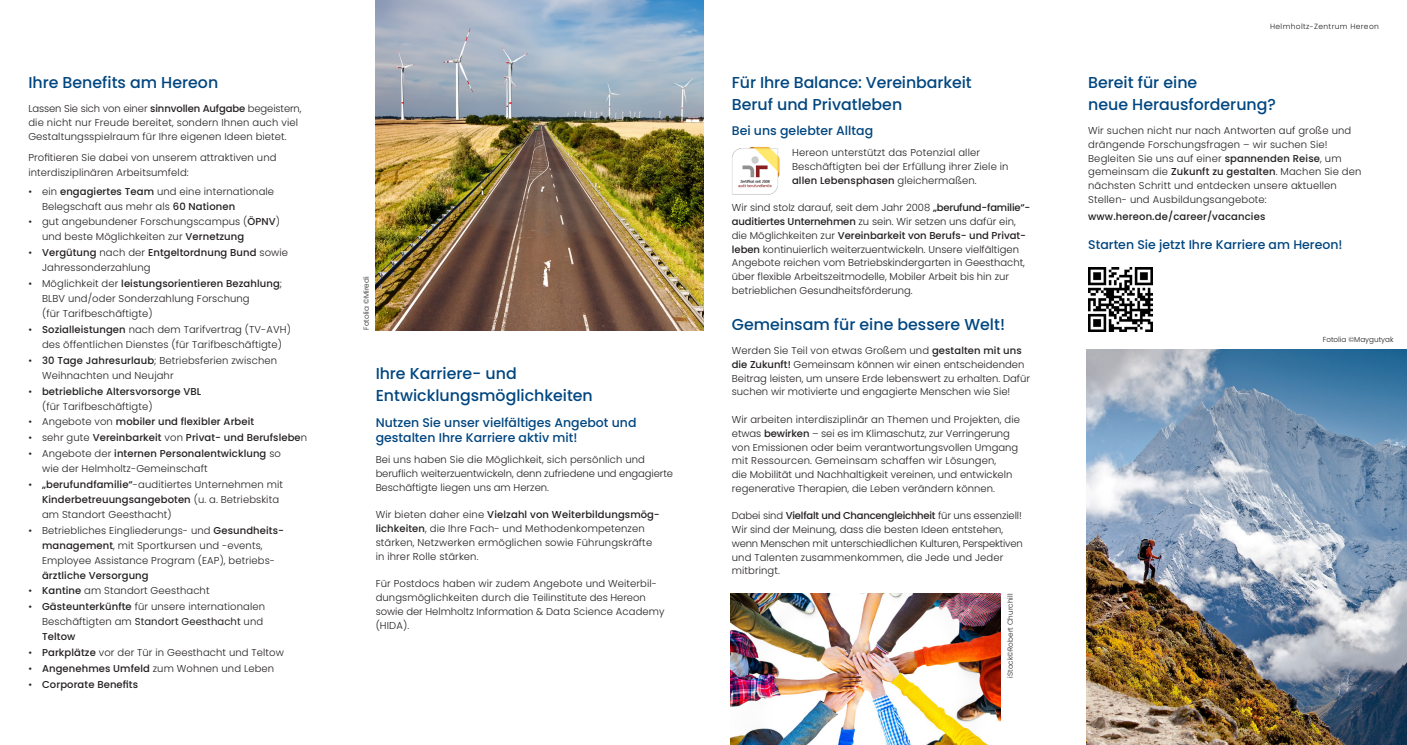
<style>
.page{position:relative;width:1407px;height:745px;background:#fff}
.page>*{position:absolute;margin:0;border:0;box-sizing:border-box;transform-origin:0 0}
.Fly_Haupttext_h{font:500 15.75px/22.1px "Poppins";color:#004680}
.Fly_Haupttext_h-2{font:500 12.5px/15px "Poppins";color:#004680}
.Fly_Haupttext_h-3{font:300 10px/13.8px "Poppins";letter-spacing:.01em;color:#231f20}
.t1{font:500 10px/15px "Poppins";letter-spacing:.01em;color:#231f20}
.t2{font:300 7.5px "Poppins";letter-spacing:.05em;color:#231f20}
.t3{font:300 7.25px "Poppins";color:#231f20}
.s1{font-weight:500}
.s2{font-weight:300}
.s3{font-weight:400}
</style>
<div class="page">
<img style="left:1089px;top:267px;width:63px;height:64px">
<img style="left:376px;top:0;width:327px;height:330px">
<img style="left:731px;top:593px;width:270px;height:151px">
<img style="left:732px;top:146px;width:48px;height:49px">
<img style="left:1086px;top:349px;width:321px;height:395px">
<p class="Fly_Haupttext_h" style="left:28px;top:71px;width:191px">Ihre Benefits am Hereon</p>
<p class="Fly_Haupttext_h-3" style="left:28px;top:102px;width:275px">Lassen Sie sich von einer <span class="s1">sinnvollen Aufgabe</span> begeistern, die nicht nur Freude bereitet, sondern Ihnen auch viel<br>Gestaltungsspielraum für Ihre eigenen Ideen bietet.</p>
<p class="Fly_Haupttext_h-3" style="left:28px;top:150px;width:250px;line-height:15px">Profitieren Sie dabei von unserem attraktiven und interdisziplinären Arbeitsumfeld:</p>
<p class="Fly_Haupttext_h-3" style="left:42px;top:183px;width:233px;line-height:15px;text-indent:-14px">• ein <span class="s1">engagiertes Team</span> und eine internationale<br>Belegschaft aus mehr als <span class="s1">60 Nationen</span></p>
<p class="Fly_Haupttext_h-3" style="left:42px;top:214px;width:240px;line-height:15px;text-indent:-14px">• gut angebundener Forschungscampus (<span class="s1">ÖPNV</span>) und beste Möglichkeiten zur <span class="s1">Vernetzung</span></p>
<p class="Fly_Haupttext_h-3" style="left:42px;top:245px;width:247px;line-height:15px;text-indent:-14px">• <span class="s1">Vergütung</span> nach der <span class="s1">Entgeltordnung Bund</span> sowie<br>Jahressonderzahlung</p>
<p class="Fly_Haupttext_h-3" style="left:42px;top:276px;width:242px;line-height:15px;text-indent:-14px">• Möglichkeit der <span class="s1">leistungsorientieren Bezahlung</span>;<br>BLBV und/oder Sonderzahlung Forschung<br>(für Tarifbeschäftigte)</p>
<p class="Fly_Haupttext_h-3" style="left:28px;top:322px;width:264px;line-height:15px;text-align:center">• <span class="s1">Sozialleistungen</span> nach dem Tarifvertrag (TV-AVH) des öffentlichen Dienstes (für Tarifbeschäftigte)</p>
<p class="Fly_Haupttext_h-3" style="left:42px;top:352px;width:236px;line-height:15px;text-indent:-14px">• <span class="s1">30 Tage Jahresurlaub</span>; Betriebsferien zwischen<br>Weihnachten und Neujahr</p>
<p class="t1" style="left:42px;top:383px;width:161px;text-indent:-14px"><span class="s2">•</span> betriebliche Altersvorsorge VBL <span class="s2">(für Tarifbeschäftigte)</span></p>
<p class="t1" style="left:28px;top:414px;width:227px"><span class="s2">• Angebote von</span> mobiler und flexibler Arbeit</p>
<p class="t1" style="left:28px;top:430px;width:280px"><span class="s2">• sehr gute</span> Vereinbarkeit <span class="s2">von</span> Privat- und Berufslebe<span class="s2">n</span></p>
<p class="Fly_Haupttext_h-3" style="left:42px;top:445px;width:240px;line-height:15px;text-indent:-14px">• Angebote der <span class="s1">internen Personalentwicklung</span> so wie der Helmholtz-Gemeinschaft</p>
<p class="Fly_Haupttext_h-3" style="left:42px;top:476px;width:242px;line-height:15px;text-indent:-14px">• <span class="s1">„berufundfamilie“</span>-auditiertes Unternehmen mit<br><span class="s1">Kinderbetreuungsangeboten</span> (u. a. Betriebskita am Standort Geesthacht)</p>
<p class="Fly_Haupttext_h-3" style="left:42px;top:522px;width:243px;line-height:15px;text-indent:-14px">• Betriebliches Eingliederungs- und <span class="s1">Gesundheits&shy;management</span>, mit Sportkursen und -events, Employee Assistance Program (EAP), betriebs&shy;<span class="s1">ärztliche Versorgung</span></p>
<p class="Fly_Haupttext_h-3" style="left:28px;top:583px;width:183px">• <span class="s1">Kantine</span> am Standort Geesthacht</p>
<p class="Fly_Haupttext_h-3" style="left:42px;top:599px;width:224px;line-height:15px;text-indent:-14px">• <span class="s1">Gästeunterkünfte</span> für unsere internationalen<br>Beschäftigten am <span class="s3">Standort Geesthacht</span> und<br><span class="s1">Teltow</span></p>
<p class="Fly_Haupttext_h-3" style="left:28px;top:645px;width:257px">• <span class="s1">Parkplätze</span> vor der Tür in Geesthacht und Teltow</p>
<p class="Fly_Haupttext_h-3" style="left:28px;top:661px;width:247px">• <span class="s1">Angenehmes Umfeld</span> zum Wohnen und Leben</p>
<p class="t1" style="left:28px;top:676px;width:111px"><span class="s2">•</span> Corporate Benefits</p>
<p class="t3" style="left:362px;top:329px;width:54px;rotate:-90deg">Fotolia ©Miredi</p>
<p class="Fly_Haupttext_h" style="left:376px;top:362px;width:219px">Ihre Karriere- und<br>Entwicklungsmöglichkeiten</p>
<p class="Fly_Haupttext_h-2" style="left:376px;top:415px;width:262px">Nutzen Sie unser vielfältiges Angebot und gestalten Ihre Karriere aktiv mit!</p>
<p class="Fly_Haupttext_h-3" style="left:376px;top:453px;width:299px">Bei uns haben Sie die Möglichkeit, sich persönlich und beruflich weiterzuentwickeln, denn zufriedene und engagierte<br>Beschäftigte liegen uns am Herzen.</p>
<p class="Fly_Haupttext_h-3" style="left:376px;top:508px;width:284px">Wir bieten daher eine <span class="s1">Vielzahl von Weiterbildungsmög&shy;lichkeiten</span>, die Ihre Fach- und Methodenkompetenzen stärken, Netzwerken ermöglichen sowie Führungskräfte in ihrer Rolle stärken.</p>
<p class="Fly_Haupttext_h-3" style="left:376px;top:576px;width:290px">Für Postdocs haben wir zudem Angebote und Weiterbil&shy;dungsmöglichkeiten durch die Teilinstitute des Hereon sowie der Helmholtz Information &amp; Data Science Academy (HIDA).</p>
<p class="Fly_Haupttext_h" style="left:732px;top:71px;width:241px">Für Ihre Balance: Vereinbarkeit<br>Beruf und Privatleben</p>
<p class="Fly_Haupttext_h-2" style="left:732px;top:123px;width:143px">Bei uns gelebter Alltag</p>
<p class="Fly_Haupttext_h-3" style="left:792px;top:146px;width:218px">Hereon unterstützt das Potenzial aller<br>Beschäftigten bei der Erfüllung ihrer Ziele in <span class="s1">allen Lebensphasen</span> gleichermaßen.</p>
<p class="Fly_Haupttext_h-3" style="left:732px;top:201px;width:300px">Wir sind stolz darauf, seit dem Jahr 2008 <span class="s1">„berufund-familie“- auditiertes Unternehmen</span> zu sein. Wir setzen uns dafür ein, die Möglichkeiten zur <span class="s1">Vereinbarkeit von Berufs- und Privat&shy;leben</span> kontinuierlich weiterzuentwickeln. Unsere vielfältigen Angebote reichen vom Betriebskindergarten in Geesthacht, über flexible Arbeitszeitmodelle, Mobiler Arbeit bis hin zur betrieblichen Gesundheitsförderung.</p>
<p class="Fly_Haupttext_h" style="left:732px;top:313px;width:275px">Gemeinsam für eine bessere Welt!</p>
<p class="Fly_Haupttext_h-3" style="left:732px;top:343px;width:300px">Werden Sie Teil von etwas Großem und <span class="s1">gestalten mit uns die Zukunft!</span> Gemeinsam können wir einen entscheidenden Beitrag leisten, um unsere Erde lebenswert zu erhalten. Dafür suchen wir motivierte und engagierte Menschen wie Sie!</p>
<p class="Fly_Haupttext_h-3" style="left:732px;top:412px;width:290px">Wir arbeiten interdisziplinär an Themen und Projekten, die etwas <span class="s1">bewirken</span> – sei es im Klimaschutz, zur Verringerung von Emissionen oder beim verantwortungsvollen Umgang mit Ressourcen. Gemeinsam schaffen wir Lösungen,<br>die Mobilität und Nachhaltigkeit vereinen, und entwickeln regenerative Therapien, die Leben verändern können.</p>
<p class="Fly_Haupttext_h-3" style="left:732px;top:508px;width:292px">Dabei sind <span class="s1">Vielfalt und Chancengleichheit</span> für uns essenziell!<br>Wir sind der Meinung, dass die besten Ideen entstehen, wenn Menschen mit unterschiedlichen Kulturen, Perspektiven und Talenten zusammenkommen, die Jede und Jeder mitbringt.</p>
<p class="t3" style="left:1006px;top:677px;width:85px;rotate:-90deg">iStock ©Robert Churchill</p>
<p class="t2" style="left:1270px;top:22px;width:110px">Helmholtz-Zentrum Hereon</p>
<p class="Fly_Haupttext_h" style="left:1088px;top:71px;width:189px">Bereit für eine<br>neue Herausforderung?</p>
<p class="Fly_Haupttext_h-3" style="left:1088px;top:124px;width:265px">Wir suchen nicht nur nach Antworten auf große und drängende Forschungsfragen – wir suchen Sie!</p>
<p class="Fly_Haupttext_h-3" style="left:1088px;top:151px;width:275px">Begleiten Sie uns auf einer <span class="s1">spannenden Reise</span>, um gemeinsam die <span class="s1">Zukunft zu gestalten</span>. Machen Sie den nächsten Schritt und entdecken unsere aktuellen Stellen- und Ausbildungsangebote:</p>
<p class="t1" style="left:1088px;top:209px;width:179px">www.hereon.de/career/vacancies</p>
<p class="Fly_Haupttext_h-2" style="left:1088px;top:237px;width:256px">Starten Sie jetzt Ihre Karriere am Hereon!</p>
<p class="t3" style="left:1323px;top:335px;width:72px">Fotolia ©Maygutyak</p>
</div>
